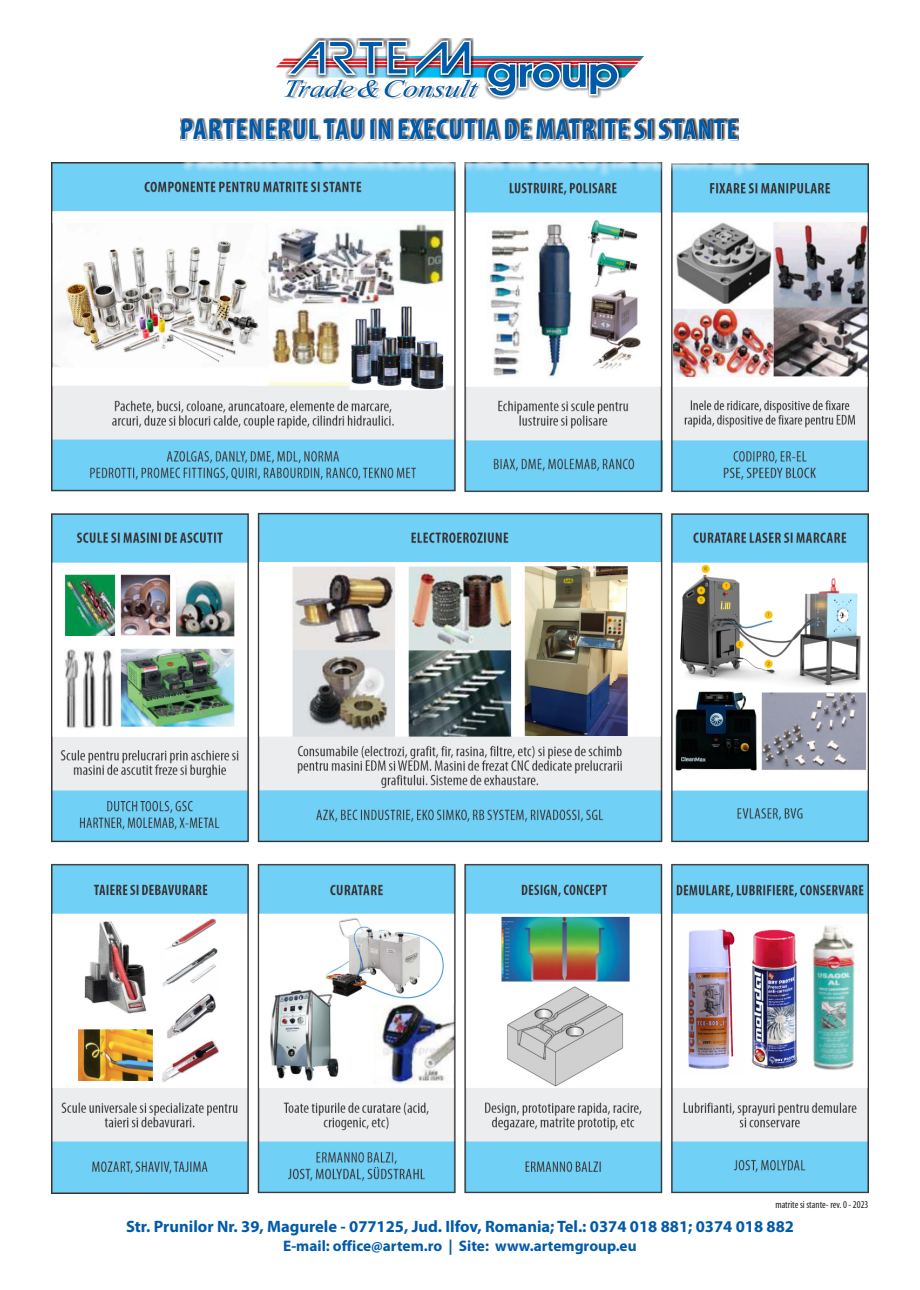
<style>
.page{position:relative;width:920px;height:1290px;background:#fff}
.page>*{position:absolute;margin:0;border:0;box-sizing:border-box;transform-origin:0 0}
.t1{font:700 condensed 28.8px "Myriad Pro";letter-spacing:.04em;color:#005aaa}
.t2{font:700 16.5px "Myriad Pro";color:#005aaa}
.t3{font:700 15.3px "Myriad Pro";color:#005aaa}
.t4{font:condensed 10.5px "Myriad Pro";color:#231f20;scale:.96 1}
</style>
<div class="page">
<img style="left:51px;top:162px;width:818px;height:1031px">
<div style="left:181px;top:143px;width:579px;height:36px;background:#fff;opacity:.75"></div>
<div style="left:284px;top:37px;width:189px;height:43px;background:#231f20;opacity:.91"></div>
<div style="left:484px;top:60px;width:137px;height:40px;background:#231f20;opacity:.77"></div>
<svg style="left:276px;top:39px;width:368px;height:60px"></svg>
<div style="left:181px;top:119px;width:558px;height:22px;background:#231f20;opacity:.95"></div>
<h1 class="t1" style="left:180px;top:118px;width:560px">PARTENERUL TAU IN EXECUTIA DE MATRITE SI STANTE</h1>
<p class="t4" style="left:775px;top:1200px;width:98px">matrite si stante- rev. 0 - 2023</p>
<p class="t2" style="left:126px;top:1219px;width:669px">Str. Prunilor Nr. 39, Magurele - 077125, Jud. Ilfov, Romania; Tel.: 0374 018 881; 0374 018 882</p>
<p class="t3" style="left:283px;top:1239px;width:355px">E-mail: office@artem.ro | Site: www.artemgroup.eu</p>
</div>
